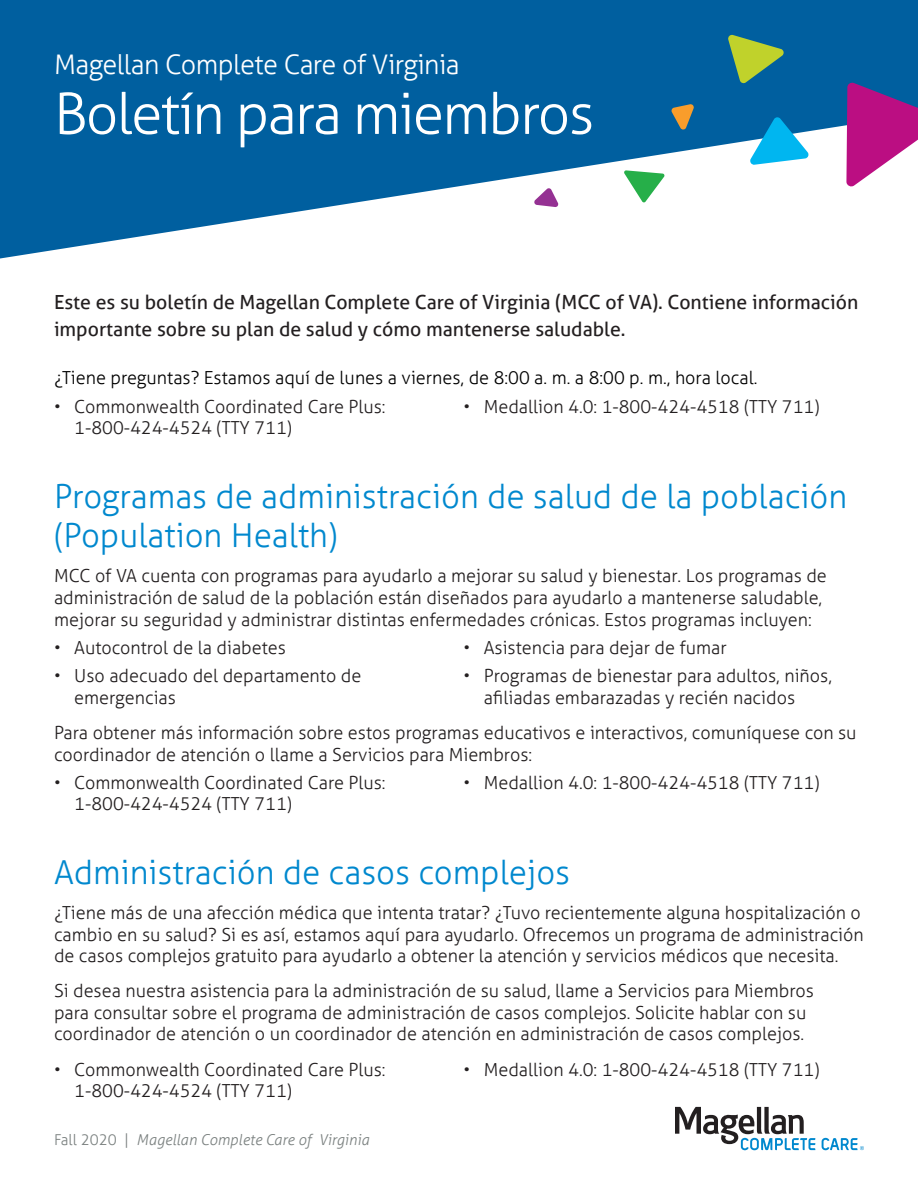
<style>
.page{position:relative;width:918px;height:1188px;background:#fff}
.page>*{position:absolute;margin:0;border:0;box-sizing:border-box;transform-origin:0 0}
.t1{font:300 57px "Aller";letter-spacing:-.03em;color:#fff}
.t2{font:300 33px/39.6px "Aller";color:#0088ce}
.t3{font:300 27px "Aller";letter-spacing:-.02em;color:#fff}
.t4{font:19.5px/27px "Aller";color:#231f20}
.t5{font:300 18px/21.6px "Aller";color:#231f20}
.t6{font:300 18px "Aller";color:#000}
.t7{font:italic 300 15px "Aller";color:#7c8281}
.s1{font-style:normal}
</style>
<div class="page">
<svg style="left:0;top:0;width:918px;height:259px;fill:#005f9f"></svg>
<svg style="left:846px;top:82px;width:72px;height:106px"></svg>
<svg style="left:749px;top:117px;width:61px;height:48px"></svg>
<svg style="left:624px;top:170px;width:41px;height:33px"></svg>
<svg style="left:671px;top:104px;width:23px;height:26px"></svg>
<svg style="left:533px;top:188px;width:26px;height:19px"></svg>
<svg style="left:727px;top:34px;width:58px;height:50px;background:#609864"></svg>
<svg style="left:675px;top:1107px;width:140px;height:43px"></svg>
<svg style="left:822px;top:1138px;width:42px;height:12px"></svg>
<p class="t3" style="left:54px;top:48px;width:407px">Magellan Complete Care of Virginia</p>
<p class="t1" style="left:54px;top:79px;width:542px">Boletín para miembros</p>
<p class="t4" style="left:54px;top:288px;width:806px">Este es su boletín de Magellan Complete Care of Virginia (MCC of VA). Contiene información importante sobre su plan de salud y cómo mantenerse saludable.</p>
<p class="t6" style="left:54px;top:367px;width:705px">¿Tiene preguntas? Estamos aquí de lunes a viernes, de 8:00 a. m. a 8:00 p. m., hora local.</p>
<p class="t5" style="left:54px;top:396px;width:333px">• Commonwealth Coordinated Care Plus:</p>
<p class="t5" style="left:464px;top:396px;width:358px">• Medallion 4.0: 1-800-424-4518 (TTY 711)</p>
<p class="t5" style="left:74px;top:417px;width:219px">1-800-424-4524 (TTY 711)</p>
<h1 class="t2" style="left:54px;top:476px;width:795px">Programas de administración de salud de la población (Population Health)</h1>
<p class="t5" style="left:54px;top:565px;width:774px">MCC of VA cuenta con programas para ayudarlo a mejorar su salud y bienestar. Los programas de administración de salud de la población están diseñados para ayudarlo a mantenerse saludable, mejorar su seguridad y administrar distintas enfermedades crónicas. Estos programas incluyen:</p>
<p class="t5" style="left:54px;top:637px;width:234px">• Autocontrol de la diabetes</p>
<p class="t5" style="left:464px;top:637px;width:265px">• Asistencia para dejar de fumar</p>
<p class="t5" style="left:54px;top:665px;width:309px">• Uso adecuado del departamento de</p>
<p class="t5" style="left:464px;top:665px;width:370px">• Programas de bienestar para adultos, niños,</p>
<p class="t5" style="left:74px;top:687px;width:103px">emergencias</p>
<p class="t5" style="left:484px;top:687px;width:313px">afiliadas embarazadas y recién nacidos</p>
<p class="t5" style="left:54px;top:722px;width:804px">Para obtener más información sobre estos programas educativos e interactivos, comuníquese con su coordinador de atención o llame a Servicios para Miembros:</p>
<p class="t5" style="left:54px;top:772px;width:333px">• Commonwealth Coordinated Care Plus:</p>
<p class="t5" style="left:464px;top:772px;width:358px">• Medallion 4.0: 1-800-424-4518 (TTY 711)</p>
<p class="t5" style="left:74px;top:793px;width:219px">1-800-424-4524 (TTY 711)</p>
<p class="t2" style="left:54px;top:852px;width:518px">Administración de casos complejos</p>
<p class="t5" style="left:54px;top:902px;width:808px">¿Tiene más de una afección médica que intenta tratar? ¿Tuvo recientemente alguna hospitalización o</p>
<p class="t5" style="left:54px;top:923px;width:811px">cambio en su salud? Si es así, estamos aquí para ayudarlo. Ofrecemos un programa de administración</p>
<p class="t5" style="left:54px;top:945px;width:786px">de casos complejos gratuito para ayudarlo a obtener la atención y servicios médicos que necesita.</p>
<p class="t5" style="left:54px;top:980px;width:762px">Si desea nuestra asistencia para la administración de su salud, llame a Servicios para Miembros para consultar sobre el programa de administración de casos complejos. Solicite hablar con su coordinador de atención o un coordinador de atención en administración de casos complejos.</p>
<p class="t5" style="left:54px;top:1058px;width:333px">• Commonwealth Coordinated Care Plus:</p>
<p class="t5" style="left:464px;top:1058px;width:358px">• Medallion 4.0: 1-800-424-4518 (TTY 711)</p>
<p class="t5" style="left:74px;top:1080px;width:219px">1-800-424-4524 (TTY 711)</p>
<p class="t7" style="left:54px;top:1131px;width:317px"><span class="s1">Fall 2020 |</span> Magellan Complete Care of Virginia</p>
</div>
